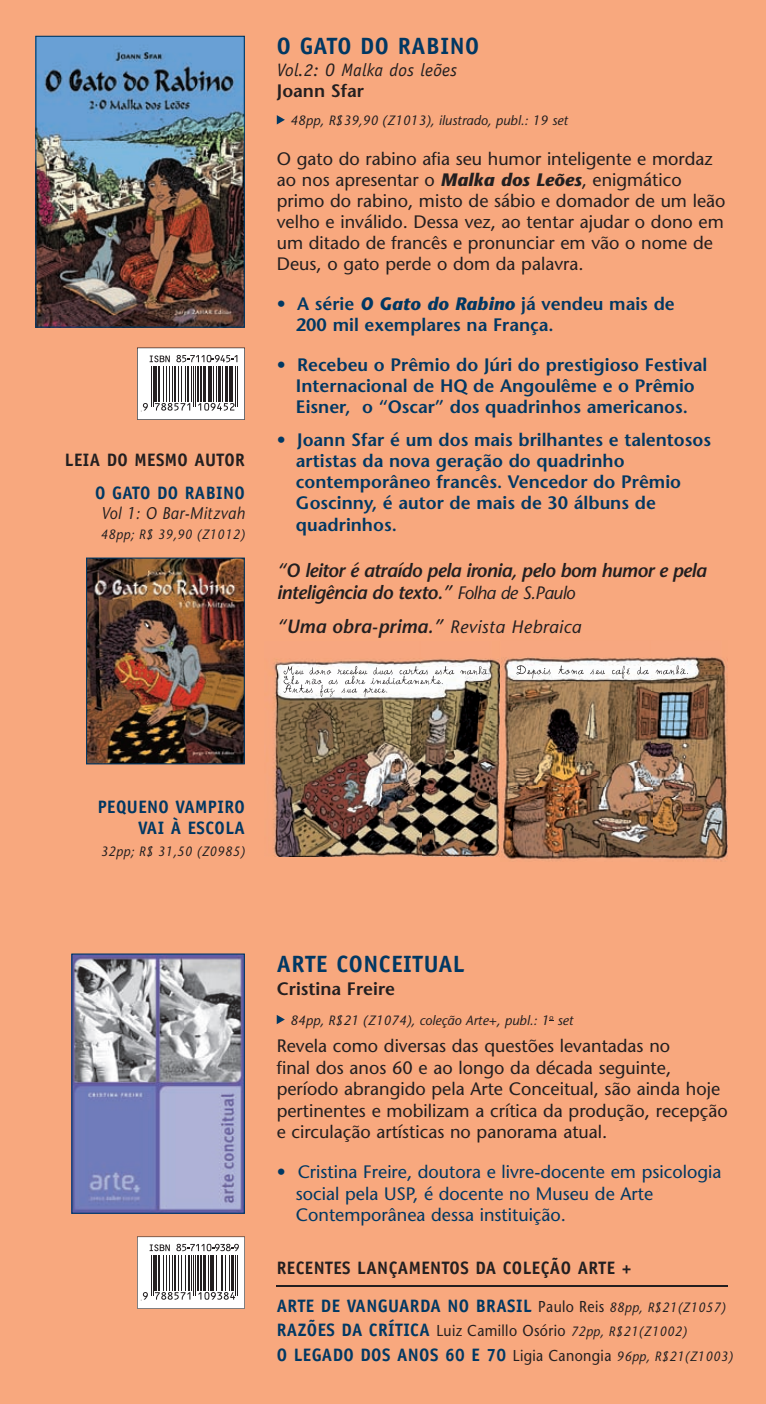
<style>
.page{position:relative;width:766px;height:1404px;background:#fff}
.page>*{position:absolute;margin:0;border:0;box-sizing:border-box;transform-origin:0 0}
.t1{font:700 23.62px "Officina Sans";letter-spacing:.025em;color:#013863}
.t2{font:italic 600 19.12px/21.4px "Stone Sans";letter-spacing:-.03em;color:#231f20}
.t3{font:italic 600 19.12px "Stone Sans";color:#231f20}
.t4{font:18px/20.9px "Stone Sans";color:#231f20}
.t5{font:600 18px/20.9px "Stone Sans";color:#013863}
.t6{font:18px/21.4px "Stone Sans";color:#013863}
.t7{font:700 18px/37.6px "Officina Sans";letter-spacing:.025em;color:#231f20}
.t8{font:700 18px/21.4px "Officina Sans";letter-spacing:.025em;color:#013863;text-align:right}
.t9{font:600 18px "Stone Sans";color:#231f20}
.t10{font:italic 18px "Officina Sans";letter-spacing:.015em;color:#231f20}
.t11{font:italic 16.88px "Stone Sans";letter-spacing:.025em;color:#231f20;scale:.9 1}
.t12{font:15.75px "Stone Sans";letter-spacing:.025em;color:#231f20;scale:.9 1}
.t13{font:italic 13.5px "Stone Sans";color:#231f20}
.t14{font:italic 13.5px "Stone Sans";letter-spacing:.025em;color:#231f20;scale:.95 1}
.s1{font-weight:700;font-style:italic}
.s2{font-weight:400;font-size:18px}
.s3{font-weight:600}
.s4{color:#013863}
.s5{font-family:"Stone Sans";font-weight:400;font-size:15.75px}
.s6{font-family:"Stone Sans";font-weight:400;font-style:italic;font-size:13.5px}
.s7{font-family:"Officina Sans";font-weight:700;font-size:18px;color:#013863}
.s8{font-style:italic;font-size:13.5px}
.s9{font-family:"Stone Sans";font-weight:400;font-size:15.75px;color:#231f20}
.s10{font-family:"Stone Sans";font-weight:400;font-style:italic;font-size:13.5px;color:#231f20}
</style>
<div class="page">
<div style="left:0;top:0;width:765px;height:1403px;background:#f8a87e"></div>
<hr style="left:277px;top:1284px;width:450px;height:1px;background:#231f20">
<svg style="left:277px;top:115px;width:8px;height:9px"></svg>
<svg style="left:137px;top:347px;width:108px;height:72px;background:#bebcbc"></svg>
<img style="left:35px;top:36px;width:210px;height:291px">
<img style="left:86px;top:557px;width:159px;height:207px">
<img style="left:273px;top:658px;width:227px;height:198px">
<svg style="left:283px;top:666px;width:206px;height:30px;background:#dddcd9"></svg>
<img style="left:501px;top:657px;width:226px;height:204px">
<svg style="left:516px;top:665px;width:172px;height:13px;background:#e7e7e6"></svg>
<svg style="left:277px;top:1015px;width:8px;height:9px"></svg>
<svg style="left:71px;top:953px;width:174px;height:260px;background:#9599b7"></svg>
<svg style="left:137px;top:1236px;width:108px;height:72px;background:#c2c0c0"></svg>
<p class="t7" style="left:65px;top:441px;width:181px">LEIA DO MESMO AUTOR</p>
<p class="t8" style="left:95px;top:482px;width:151px">O GATO DO RABINO</p>
<p class="t11" style="left:101px;top:503px;width:161px">Vol 1: O Bar-Mitzvah</p>
<p class="t14" style="left:101px;top:526px;width:153px">48pp; R$ 39,90 (Z1012)</p>
<h1 class="t1" style="left:277px;top:32px;width:204px">O GATO DO RABINO</h1>
<p class="t10" style="left:277px;top:59px;width:182px">Vol.2: O Malka dos leões</p>
<p class="t9" style="left:277px;top:80px;width:89px">Joann Sfar</p>
<p class="t13" style="left:290px;top:112px;width:279px">48pp, R$39,90 (Z1013), ilustrado, publ.: 19 set</p>
<p class="t4" style="left:277px;top:148px;width:450px">O gato do rabino afia seu humor inteligente e mordaz ao nos apresentar o <span class="s1">Malka dos Leões</span>, enigmático primo do rabino, misto de sábio e domador de um leão velho e inválido. Dessa vez, ao tentar ajudar o dono em um ditado de francês e pronunciar em vão o nome de Deus, o gato perde o dom da palavra.</p>
<p class="t5" style="left:296px;top:293px;width:380px;text-indent:-19px">• A série <span class="s1">O Gato do Rabino</span> já vendeu mais de<br>200 mil exemplares na França.</p>
<p class="t5" style="left:277px;top:354px;width:432px;text-align:center">• Recebeu o Prêmio do Júri do prestigioso Festival<br>Internacional de HQ de Angoulême e o Prêmio<br>Eisner, o “Oscar” dos quadrinhos americanos.</p>
<p class="t5" style="left:296px;top:429px;width:416px;text-indent:-19px">• Joann Sfar é um dos mais brilhantes e talentosos artistas da nova geração do quadrinho contemporâneo francês. Vencedor do Prêmio Goscinny, é autor de mais de 30 álbuns de quadrinhos.</p>
<p class="t2" style="left:277px;top:560px;width:431px">“O leitor é atraído pela ironia, pelo bom humor e pela inteligência do texto.” <span class="s2">Folha de S.Paulo</span></p>
<p class="t3" style="left:277px;top:614px;width:306px">“Uma obra-prima.” <span class="s2">Revista Hebraica</span></p>
<p class="t8" style="left:98px;top:796px;width:149px">PEQUENO VAMPIRO<br>VAI À ESCOLA</p>
<p class="t14" style="left:101px;top:843px;width:153px">32pp; R$ 31,50 (Z0985)</p>
<h1 class="t1" style="left:277px;top:948px;width:189px">ARTE CONCEITUAL</h1>
<p class="t9" style="left:277px;top:977px;width:120px">Cristina Freire</p>
<p class="t13" style="left:290px;top:1011px;width:284px">84pp, R$21 (Z1074), coleção Arte+, publ.: 1<sup>o</sup> set</p>
<p class="t4" style="left:277px;top:1035px;width:452px">Revela como diversas das questões levantadas no<br>final dos anos 60 e ao longo da década seguinte, período abrangido pela Arte Conceitual, são ainda hoje pertinentes e mobilizam a crítica da produção, recepção e circulação artísticas no panorama atual.</p>
<p class="t6" style="left:296px;top:1161px;width:427px;text-indent:-19px"><span class="s3">•</span> Cristina Freire, doutora e livre-docente em psicologia social pela USP, é docente no Museu de Arte<br>Contemporânea dessa instituição.</p>
<p class="t7" style="left:277px;top:1248px;width:450px">RECENTES LANÇAMENTOS DA COLEÇÃO ARTE +<br><span class="s4">ARTE DE VANGUARDA NO BRASIL</span> <span class="s5">Paulo Reis</span> <span class="s6">88pp, R$21(Z1057)</span></p>
<p class="t12" style="left:277px;top:1321px;width:457px"><span class="s7">RAZÕES DA CRÍTICA</span> Luiz Camillo Osório <span class="s8">72pp, R$21(Z1002)</span></p>
<p class="t8" style="left:277px;top:1343px;width:457px">O LEGADO DOS ANOS 60 E 70 <span class="s9">Ligia Canongia</span> <span class="s10">96pp, R$21(Z1003)</span></p>
</div>
